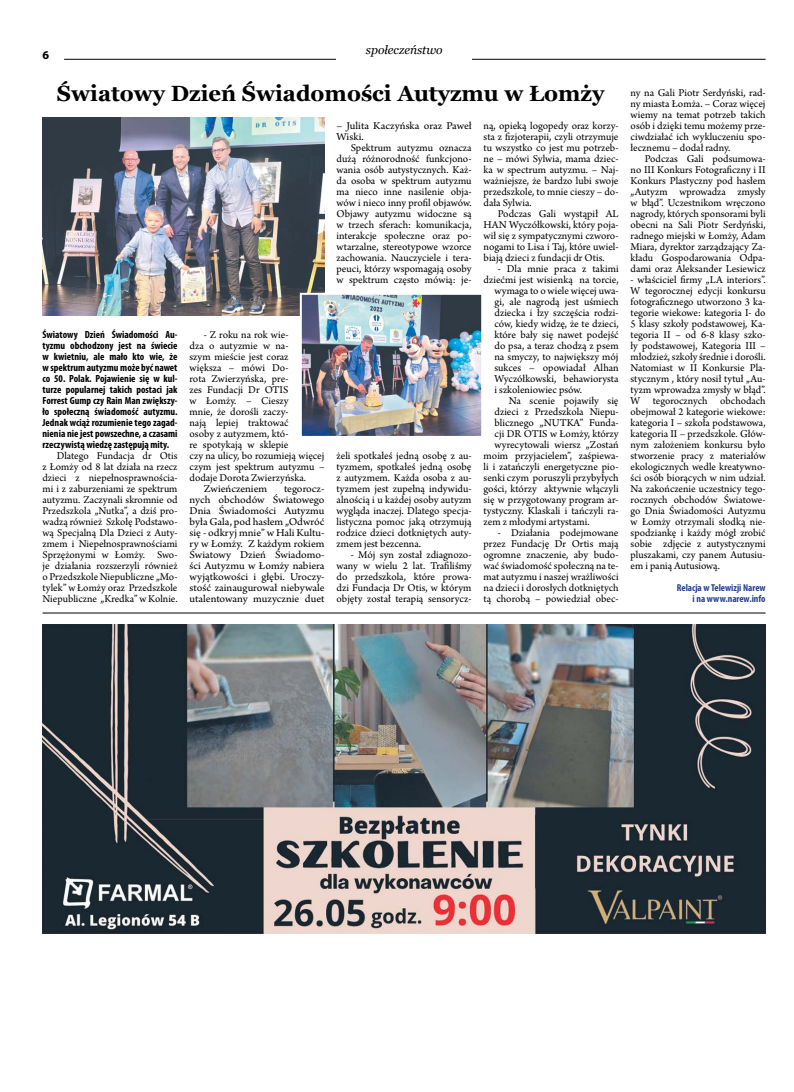
<style>
.page{position:relative;width:794px;height:1092px;background:#fff}
.page>*{position:absolute;margin:0;border:0;box-sizing:border-box;transform-origin:0 0}
.t1{font:700 22px "Georgia";color:#000}
.t2{font:italic 12px "Georgia";color:#000}
.t3{font:700 12px "Myriad Pro";color:#000}
.t4{font:11px/11px "Arno Pro";color:#000;text-align:justify}
.t5{font:11px/11px "Arno Pro";color:#000;text-align:justify;scale:1.05 1}
.t6{font:700 condensed 10.4px/11px "Myriad Pro";color:#000;text-align:justify}
.t7{font:700 condensed 10px/11px "Myriad Pro";color:#25408f;text-align:right}
</style>
<div class="page">
<hr style="left:64px;top:59px;width:701px;height:1px;background:#000">
<img style="left:43px;top:624px;width:722px;height:309px">
<hr style="left:43px;top:612px;width:722px;height:1px;background:#000">
<div style="left:336px;top:45px;width:136px;height:18px;background:#fff"></div>
<img style="left:43px;top:118px;width:281px;height:198px">
<img style="left:303px;top:296px;width:177px;height:139px">
<div style="left:300px;top:293px;width:183px;height:145px;border:2px solid #fff"></div>
<p class="t3" style="left:43px;top:48px;width:8px">6</p>
<p class="t2" style="left:366px;top:42px;width:78px">społeczeństwo</p>
<h1 class="t1" style="left:57px;top:77px;width:549px">Światowy Dzień Świadomości Autyzmu w Łomży</h1>
<p class="t6" style="left:43px;top:328px;width:136px">Światowy Dzień Świadomości Au&shy;tyzmu obchodzony jest na świecie w kwietniu, ale mało kto wie, że w spektrum autyzmu może być nawet co 50. Polak. Pojawienie się w kul&shy;turze popularnej takich postaci jak Forrest Gump czy Rain Man zwiększy&shy;ło społeczną świadomość autyzmu.<br>Jednak wciąż rozumienie tego zagad&shy;nienia nie jest powszechne, a czasami rzeczywistą wiedzę zastępują mity.</p>
<p class="t4" style="left:43px;top:450px;width:136px;text-indent:14px">Dlatego Fundacja dr Otis z Łomży od 8 lat działa na rzecz dzieci z niepełnosprawnościa&shy;mi i z zaburzeniami ze spektrum autyzmu. Zaczynali skromnie od Przedszkola „Nutka”, a dziś pro&shy;wadzą również Szkołę Podstawo&shy;wą Specjalną Dla Dzieci z Auty&shy;zmem i Niepełnosprawnościami Sprzężonymi w Łomży. Swo&shy;je działania rozszerzyli również o Przedszkole Niepubliczne „Mo&shy;tylek” w Łomży oraz Przedszkole Niepubliczne „Kredka” w Kolnie.</p>
<p class="t4" style="left:204px;top:329px;width:86px">- Z roku na rok wie-</p>
<p class="t4" style="left:189px;top:340px;width:100px">dza o autyzmie w na-</p>
<p class="t4" style="left:189px;top:351px;width:100px">szym mieście jest coraz</p>
<p class="t4" style="left:189px;top:362px;width:100px">większa – mówi Do-</p>
<p class="t4" style="left:189px;top:373px;width:100px">rota Zwierzyńska, pre-</p>
<p class="t4" style="left:189px;top:384px;width:100px">zes Fundacji Dr OTIS</p>
<p class="t4" style="left:189px;top:395px;width:100px">w Łomży. – Cieszy</p>
<p class="t4" style="left:189px;top:406px;width:100px">mnie, że dorośli zaczy-</p>
<p class="t4" style="left:189px;top:417px;width:100px">nają lepiej traktować</p>
<p class="t4" style="left:189px;top:428px;width:100px">osoby z autyzmem, któ-</p>
<p class="t4" style="left:189px;top:439px;width:100px">re spotykają w sklepie</p>
<p class="t4" style="left:189px;top:450px;width:136px">czy na ulicy, bo rozumieją więcej</p>
<p class="t4" style="left:189px;top:461px;width:136px">czym jest spektrum autyzmu –</p>
<p class="t4" style="left:189px;top:472px;width:118px">dodaje Dorota Zwierzyńska.</p>
<p class="t5" style="left:204px;top:483px;width:62px">Zwieńczeniem</p>
<p class="t5" style="left:189px;top:483px;width:130px;text-indent:94px">tegorocz&shy;nych obchodów Światowego Dnia Świadomości Autyzmu była Gala, pod hasłem „Odwróć się - odkryj mnie” w Hali Kultu&shy;ry w Łomży. Z każdym rokiem Światowy Dzień Świadomo&shy;ści Autyzmu w Łomży nabiera wyjątkowości i głębi. Uroczy&shy;stość zainaugurował niebywale utalentowany muzycznie duet</p>
<p class="t5" style="left:336px;top:120px;width:130px">– Julita Kaczyńska oraz Paweł<br>Wiski.</p>
<p class="t4" style="left:336px;top:142px;width:136px;text-indent:14px">Spektrum autyzmu oznacza dużą różnorodność funkcjono&shy;wania osób autystycznych. Każ&shy;da osoba w spektrum autyzmu ma nieco inne nasilenie obja&shy;wów i nieco inny profil objawów.<br>Objawy autyzmu widoczne są w trzech sferach: komunikacja, interakcje społeczne oraz po&shy;wtarzalne, stereotypowe wzorce zachowania. Nauczyciele i tera&shy;peuci, którzy wspomagają osoby w spektrum często mówią: je-</p>
<p class="t4" style="left:336px;top:450px;width:136px">żeli spotkałeś jedną osobę z au&shy;tyzmem, spotkałeś jedną osobę z autyzmem. Każda osoba z au&shy;tyzmem jest zupełną indywidu&shy;alnością i u każdej osoby autyzm wygląda inaczej. Dlatego specja&shy;listyczna pomoc jaką otrzymują rodzice dzieci dotkniętych auty&shy;zmem jest bezcenna.</p>
<p class="t4" style="left:336px;top:549px;width:136px;text-indent:14px">- Mój syn został zdiagnozo&shy;wany w wielu 2 lat. Trafiliśmy do przedszkola, które prowa&shy;dzi Fundacja Dr Otis, w którym objęty został terapią sensorycz-</p>
<p class="t4" style="left:483px;top:120px;width:136px">ną, opieką logopedy oraz korzy&shy;sta z fizjoterapii, czyli otrzymuje tu wszystko co jest mu potrzeb&shy;ne – mówi Sylwia, mama dziec&shy;ka w spectrum autyzmu. – Naj&shy;ważniejsze, że bardzo lubi swoje przedszkole, to mnie cieszy – do&shy;dała Sylwia.</p>
<p class="t4" style="left:483px;top:208px;width:136px;text-indent:14px">Podczas Gali wystąpił AL HAN Wyczółkowski, który poja&shy;wił się z sympatycznymi czworo&shy;nogami to Lisa i Taj, które uwiel&shy;biają dzieci z fundacji dr Otis.</p>
<p class="t4" style="left:498px;top:263px;width:122px">- Dla mnie praca z takimi</p>
<p class="t4" style="left:483px;top:274px;width:136px">dziećmi jest wisienką na torcie,</p>
<p class="t4" style="left:494px;top:285px;width:126px">wymaga to o wiele więcej uwa-</p>
<p class="t4" style="left:494px;top:296px;width:126px">gi, ale nagrodą jest uśmiech</p>
<p class="t4" style="left:494px;top:307px;width:126px">dziecka i łzy szczęścia rodzi-</p>
<p class="t4" style="left:494px;top:318px;width:126px">ców, kiedy widzę, że te dzieci,</p>
<p class="t4" style="left:494px;top:329px;width:126px">które bały się nawet podejść</p>
<p class="t4" style="left:494px;top:340px;width:126px">do psa, a teraz chodzą z psem</p>
<p class="t4" style="left:494px;top:351px;width:126px">na smyczy, to największy mój</p>
<p class="t4" style="left:494px;top:362px;width:126px">sukces – opowiadał Alhan</p>
<p class="t4" style="left:494px;top:373px;width:126px">Wyczółkowski, behawiorysta</p>
<p class="t4" style="left:494px;top:384px;width:89px">i szkoleniowiec psów.</p>
<p class="t4" style="left:509px;top:395px;width:111px">Na scenie pojawiły się</p>
<p class="t4" style="left:494px;top:406px;width:126px">dzieci z Przedszkola Niepu-</p>
<p class="t4" style="left:494px;top:417px;width:126px">blicznego „NUTKA” Funda-</p>
<p class="t4" style="left:494px;top:428px;width:126px">cji DR OTIS w Łomży, którzy</p>
<p class="t4" style="left:494px;top:439px;width:126px">wyrecytowali wiersz „Zostań</p>
<p class="t4" style="left:483px;top:450px;width:136px">moim przyjacielem”, zaśpiewa-</p>
<p class="t4" style="left:483px;top:461px;width:136px">li i zatańczyli energetyczne pio-</p>
<p class="t4" style="left:483px;top:472px;width:136px">senki czym poruszyli przybyłych</p>
<p class="t4" style="left:483px;top:483px;width:136px">gości, którzy aktywnie włączyli</p>
<p class="t4" style="left:483px;top:494px;width:136px">się w przygotowany program ar-</p>
<p class="t4" style="left:483px;top:505px;width:136px">tystyczny. Klaskali i tańczyli ra-</p>
<p class="t4" style="left:483px;top:516px;width:108px">zem z młodymi artystami.</p>
<p class="t4" style="left:483px;top:527px;width:136px;text-indent:14px">- Działania podejmowane przez Fundację Dr Ortis mają ogromne znaczenie, aby budo&shy;wać świadomość społeczną na te&shy;mat autyzmu i naszej wrażliwości na dzieci i dorosłych dotkniętych tą chorobą – powiedział obec-</p>
<p class="t4" style="left:630px;top:87px;width:136px">ny na Gali Piotr Serdyński, rad&shy;ny miasta Łomża. – Coraz więcej wiemy na temat potrzeb takich osób i dzięki temu możemy prze&shy;ciwdziałać ich wykluczeniu spo&shy;łecznemu – dodał radny.</p>
<p class="t4" style="left:630px;top:153px;width:136px;text-indent:14px">Podczas Gali podsumowa&shy;no III Konkurs Fotograficzny i II Konkurs Plastyczny pod hasłem „Autyzm wprowadza zmysły w błąd”. Uczestnikom wręczono nagrody, których sponsorami byli obecni na Sali Piotr Serdyński, radnego miejski w Łomży, Adam Miara, dyrektor zarządzający Za&shy;kładu Gospodarowania Odpa&shy;dami oraz Aleksander Lesiewicz</p>
<p class="t4" style="left:630px;top:274px;width:136px">- właściciel firmy „LA interiors”.<br>W tegorocznej edycji konkursu fotograficznego utworzono 3 ka&shy;tegorie wiekowe: kategoria I- do 5 klasy szkoły podstawowej, Ka&shy;tegoria II – od 6-8 klasy szko&shy;ły podstawowej, Kategoria III – młodzież, szkoły średnie i dorośli.<br>Natomiast w II Konkursie Pla&shy;stycznym , który nosił tytuł „Au&shy;tyzm wprowadza zmysły w błąd”.<br>W tegorocznych obchodach obejmował 2 kategorie wiekowe: kategoria I – szkoła podstawowa, kategoria II – przedszkole. Głów&shy;nym założeniem konkursu było stworzenie pracy z materiałów ekologicznych wedle kreatywno&shy;ści osób biorących w nim udział.<br>Na zakończenie uczestnicy tego&shy;rocznych obchodów Światowe&shy;go Dnia Świadomości Autyzmu w Łomży otrzymali słodką nie&shy;spodziankę i każdy mógł zrobić sobie zdjęcie z autystycznymi pluszakami, czy panem Autusiu&shy;em i panią Autusiową.</p>
<p class="t7" style="left:677px;top:582px;width:90px">Relacja w Telewizji Narew i na www.narew.info</p>
</div>
